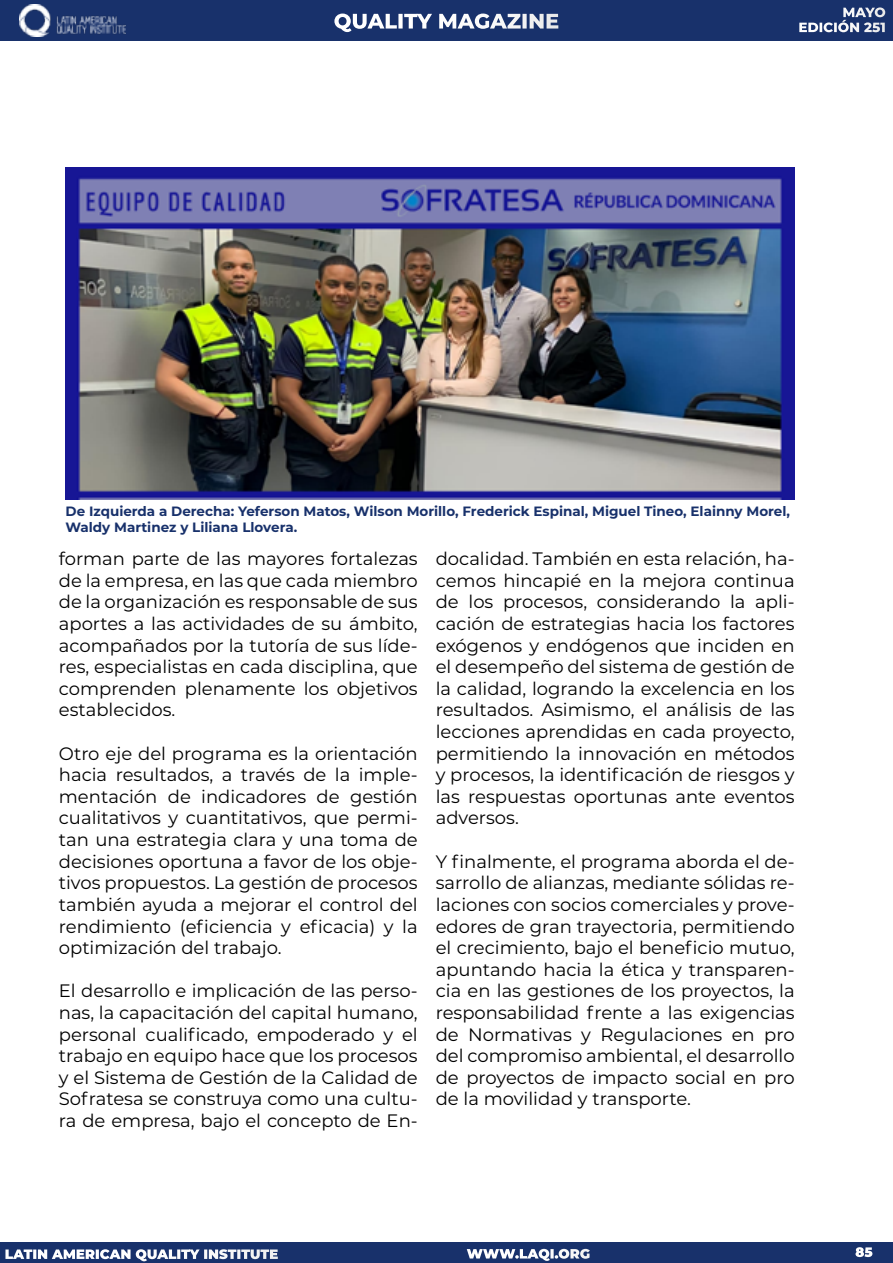
<style>
.page{position:relative;width:893px;height:1263px;background:#fff}
.page>*{position:absolute;margin:0;border:0;box-sizing:border-box;transform-origin:0 0}
.t1{font:800 21px "Montserrat";color:#fff}
.t2{font:18px/21.6px "Montserrat";color:#000;text-align:justify}
.t3{font:700 13.5px/16.2px "Montserrat";color:#18316b}
.t4{font:900 13.5px "Montserrat";color:#fff}
.t5{font:800 13.5px/15px "Montserrat";color:#fff;text-align:right}
</style>
<div class="page">
<div style="left:0;top:1242px;width:893px;height:21px;background:#18316b"></div>
<div style="left:0;top:0;width:893px;height:40px;background:#18316b"></div>
<img style="left:19px;top:4px;width:106px;height:32px">
<img style="left:66px;top:167px;width:729px;height:333px">
<p class="t1" style="left:334px;top:6px;width:227px">QUALITY MAGAZINE</p>
<p class="t5" style="left:798px;top:4px;width:89px">MAYO<br>EDICIÓN 251</p>
<p class="t3" style="left:66px;top:502px;width:726px">De Izquierda a Derecha: Yeferson Matos, Wilson Morillo, Frederick Espinal, Miguel Tineo, Elainny Morel,<br>Waldy Martinez y Liliana Llovera.</p>
<p class="t2" style="left:59px;top:547px;width:360px">forman parte de las mayores fortalezas de la empresa, en las que cada miembro de la organización es responsable de sus aportes a las actividades de su ámbito, acompañados por la tutoría de sus líde&shy;res, especialistas en cada disciplina, que comprenden plenamente los objetivos establecidos.</p>
<p class="t2" style="left:59px;top:742px;width:360px">Otro eje del programa es la orientación hacia resultados, a través de la imple&shy;mentación de indicadores de gestión cualitativos y cuantitativos, que permi&shy;tan una estrategia clara y una toma de decisiones oportuna a favor de los obje&shy;tivos propuestos. La gestión de procesos también ayuda a mejorar el control del rendimiento (eficiencia y eficacia) y la optimización del trabajo.</p>
<p class="t2" style="left:59px;top:979px;width:360px">El desarrollo e implicación de las perso&shy;nas, la capacitación del capital humano, personal cualificado, empoderado y el trabajo en equipo hace que los procesos y el Sistema de Gestión de la Calidad de Sofratesa se construya como una cultu&shy;ra de empresa, bajo el concepto de En-</p>
<p class="t2" style="left:436px;top:547px;width:360px">docalidad. También en esta relación, ha&shy;cemos hincapié en la mejora continua de los procesos, considerando la apli&shy;cación de estrategias hacia los factores exógenos y endógenos que inciden en el desempeño del sistema de gestión de la calidad, logrando la excelencia en los resultados. Asimismo, el análisis de las lecciones aprendidas en cada proyecto, permitiendo la innovación en métodos y procesos, la identificación de riesgos y las respuestas oportunas ante eventos adversos.</p>
<p class="t2" style="left:436px;top:850px;width:360px">Y finalmente, el programa aborda el de&shy;sarrollo de alianzas, mediante sólidas re&shy;laciones con socios comerciales y prove&shy;edores de gran trayectoria, permitiendo el crecimiento, bajo el beneficio mutuo, apuntando hacia la ética y transparen&shy;cia en las gestiones de los proyectos, la responsabilidad frente a las exigencias de Normativas y Regulaciones en pro del compromiso ambiental, el desarrollo de proyectos de impacto social en pro de la movilidad y transporte.</p>
<p class="t4" style="left:5px;top:1244px;width:275px">LATIN AMERICAN QUALITY INSTITUTE</p>
<p class="t4" style="left:467px;top:1243px;width:125px">WWW.LAQI.ORG</p>
<p class="t4" style="left:855px;top:1242px;width:19px">85</p>
</div>
